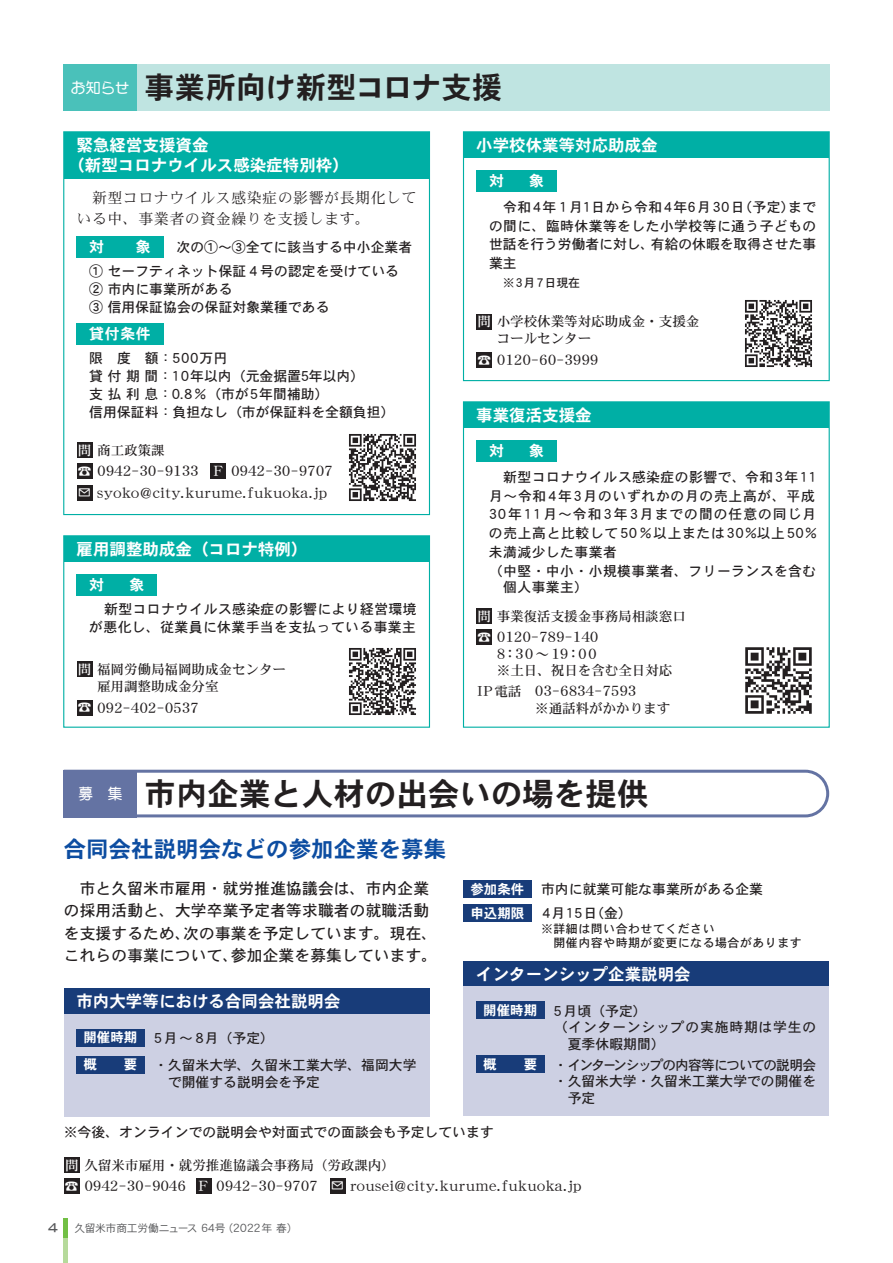
<style>
.page{position:relative;width:893px;height:1263px;background:#fff}
.page>*{position:absolute;margin:0;border:0;box-sizing:border-box;transform-origin:0 0}
.t1{font:31.5px "DFHS Gothic W7 WINP RKSJ H";color:#231f20}
.t2{font:30px "DFHS Gothic W7 WINP RKSJ H";letter-spacing:.005em;color:#231f20}
.t3{font:22.5px "DFHS Gothic W7 WINP RKSJ H";color:#0d4da1}
.t4{font:16.5px/19.5px "DFHS Gothic W7 WINP RKSJ H";color:#fff}
.t5{font:15.75px/22.5px "DFHS Gothic W5 WINP RKSJ H";letter-spacing:.01em;color:#231f20}
.t6{font:15px/21px "DFHS Mincho W3 WINP RKSJ H";letter-spacing:.03em;color:#231f20}
.t7{font:15px "DFHS Gothic W7 WINP RKSJ H";color:#fff}
.t8{font:13.8px/18px "DFHS Gothic W5 WINP RKSJ H";color:#231f20}
.t9{font:13.8px/18.8px "DFHS Gothic W5 WINP RKSJ H";letter-spacing:.04em;color:#231f20}
.t10{font:13.8px/21.3px "DFHS Mincho W5 WINP RKSJ H";letter-spacing:.05em;color:#231f20}
.t11{font:13.8px/16.5px "DFHS Mincho W5 WINP RKSJ H";color:#231f20;text-align:right}
.t12{font:13.8px/18.8px "DFHS Gothic W5 WINP RKSJ H";letter-spacing:.025em;color:#231f20;text-align:right}
.t13{font:13.8px/16.5px "DFHS Gothic W5 WINP RKSJ H";letter-spacing:.055em;color:#231f20}
.t14{font:13.8px "DFHS Gothic W5 WINP RKSJ H";letter-spacing:-.095em;color:#231f20}
.t15{font:13.5px/16.5px "DFHS Mincho W5 WINP RKSJ H";color:#231f20}
.t16{font:13.5px/27px "DFHS Gothic W7 WINP RKSJ H";color:#fff}
.t17{font:12px/13.5px "DFHS Gothic W5 WINP RKSJ H";letter-spacing:.035em;color:#231f20}
.t18{font:12px "Blair Md ITCTT Medium";color:#57585a}
.t19{font:10.8px "DFHS Gothic W3 WINP RKSJ H";letter-spacing:-.04em;color:#57585a}
.s1{color:#fff}
.s2{font-family:"Koz Go Pr 6 N";font-size:13.5px;color:#fff}
.s3{font-size:13.5px}
.s4{font-size:11.4px}
</style>
<div class="page">
<hr style="left:64px;top:1237px;width:4px;height:26px;background:#b6da9b">
<hr style="left:64px;top:1218px;width:4px;height:19px;background:#71bf44">
<svg style="left:137px;top:770px;width:692px;height:47px"></svg>
<div style="left:64px;top:770px;width:73px;height:47px;background:#6473a3"></div>
<div style="left:64px;top:1157px;width:16px;height:15px;background:#231f20"></div>
<div style="left:64px;top:1178px;width:16px;height:16px;background:#231f20"></div>
<div style="left:196px;top:1178px;width:16px;height:16px;background:#231f20"></div>
<div style="left:330px;top:1178px;width:15px;height:16px;background:#231f20"></div>
<div style="left:463px;top:961px;width:366px;height:25px;background:#183c79"></div>
<div style="left:463px;top:986px;width:366px;height:130px;background:#cdd0e3"></div>
<div style="left:476px;top:1001px;width:68px;height:17px;background:#183c79"></div>
<div style="left:476px;top:1055px;width:68px;height:17px;background:#183c79"></div>
<div style="left:64px;top:989px;width:365px;height:25px;background:#183c79"></div>
<div style="left:64px;top:1014px;width:365px;height:102px;background:#cdd0e3"></div>
<div style="left:77px;top:1029px;width:68px;height:17px;background:#183c79"></div>
<div style="left:77px;top:1057px;width:68px;height:17px;background:#183c79"></div>
<div style="left:137px;top:64px;width:692px;height:47px;background:#bfe4e1"></div>
<div style="left:64px;top:64px;width:73px;height:47px;background:#4ac1ba"></div>
<div style="left:64px;top:132px;width:365px;height:47px;background:#00afa5"></div>
<div style="left:77px;top:236px;width:87px;height:21px;background:#00afa5"></div>
<div style="left:77px;top:323px;width:87px;height:21px;background:#00afa5"></div>
<div style="left:63px;top:131px;width:367px;height:384px;border:1px solid #00afa5"></div>
<div style="left:476px;top:352px;width:16px;height:16px;background:#231f20"></div>
<div style="left:476px;top:314px;width:16px;height:16px;background:#231f20"></div>
<div style="left:463px;top:132px;width:366px;height:25px;background:#00afa5"></div>
<div style="left:476px;top:170px;width:81px;height:21px;background:#00afa5"></div>
<img style="left:745px;top:300px;width:67px;height:67px">
<div style="left:463px;top:131px;width:367px;height:250px;border:1px solid #00afa5"></div>
<div style="left:77px;top:699px;width:15px;height:16px;background:#231f20"></div>
<div style="left:77px;top:661px;width:15px;height:16px;background:#231f20"></div>
<div style="left:64px;top:536px;width:365px;height:25px;background:#00afa5"></div>
<div style="left:77px;top:574px;width:80px;height:21px;background:#00afa5"></div>
<img style="left:349px;top:648px;width:67px;height:67px">
<img style="left:349px;top:434px;width:67px;height:67px">
<div style="left:63px;top:535px;width:367px;height:193px;border:1px solid #00afa5"></div>
<div style="left:476px;top:629px;width:16px;height:16px;background:#231f20"></div>
<div style="left:476px;top:608px;width:16px;height:16px;background:#231f20"></div>
<div style="left:463px;top:402px;width:366px;height:25px;background:#00afa5"></div>
<div style="left:476px;top:440px;width:81px;height:21px;background:#00afa5"></div>
<img style="left:745px;top:647px;width:67px;height:67px">
<div style="left:463px;top:401px;width:367px;height:327px;border:1px solid #00afa5"></div>
<div style="left:463px;top:880px;width:68px;height:17px;background:#183c79"></div>
<div style="left:463px;top:904px;width:68px;height:17px;background:#183c79"></div>
<div style="left:77px;top:442px;width:15px;height:16px;background:#231f20"></div>
<div style="left:77px;top:463px;width:15px;height:16px;background:#231f20"></div>
<div style="left:210px;top:463px;width:16px;height:16px;background:#231f20"></div>
<div style="left:77px;top:485px;width:15px;height:16px;background:#231f20"></div>
<h2 class="t2" style="left:71px;top:72px;width:433px"><sup>お知らせ</sup> 事業所向け新型コロナ支援</h2>
<p class="t4" style="left:68px;top:136px;width:282px;text-indent:8px">緊急経営支援資金<br>（新型コロナウイルス感染症特別枠）</p>
<p class="t4" style="left:476px;top:135px;width:183px">小学校休業等対応助成金</p>
<p class="t7" style="left:489px;top:173px;width:16px">対</p>
<p class="t7" style="left:529px;top:173px;width:16px">象</p>
<p class="t6" style="left:77px;top:187px;width:342px">　新型コロナウイルス感染症の影響が長期化している中、事業者の資金繰りを支援します。</p>
<p class="t7" style="left:89px;top:239px;width:16px">対</p>
<p class="t7" style="left:136px;top:239px;width:16px">象</p>
<p class="t8" style="left:176px;top:238px;width:237px">次の①～③全てに該当する中小企業者</p>
<p class="t8" style="left:89px;top:262px;width:311px">① セーフティネット保証４号の認定を受けている<br>② 市内に事業所がある<br>③ 信用保証協会の保証対象業種である</p>
<p class="t7" style="left:89px;top:326px;width:63px">貸付条件</p>
<p class="t8" style="left:89px;top:349px;width:307px">限　度　額：500万円<br>貸 付 期 間：10年以内（元金据置5年以内）<br>支 払 利 息：0.8％（市が5年間補助）<br>信用保証料：負担なし（市が保証料を全額負担）</p>
<p class="t15" style="left:78px;top:442px;width:88px"><span class="s1">問</span>商工政策課</p>
<p class="t10" style="left:78px;top:461px;width:256px"><span class="s2">☎</span> 0942－30－9133 <span class="s1">Ｆ</span> 0942－30－9707 <span class="s1">✉</span> syoko@city.kurume.fukuoka.jp</p>
<p class="t4" style="left:77px;top:539px;width:232px">雇用調整助成金（コロナ特例）</p>
<p class="t7" style="left:89px;top:577px;width:16px">対</p>
<p class="t7" style="left:130px;top:577px;width:16px">象</p>
<p class="t12" style="left:89px;top:599px;width:329px">新型コロナウイルス感染症の影響により経営環境が悪化し、従業員に休業手当を支払っている事業主</p>
<p class="t15" style="left:97px;top:661px;width:190px;text-indent:-19px"><span class="s1">問</span>福岡労働局福岡助成金センター雇用調整助成金分室</p>
<p class="t11" style="left:78px;top:699px;width:123px"><span class="s2">☎</span> 092－402－0537</p>
<p class="t8" style="left:489px;top:197px;width:329px;line-height:18.8px;text-align:justify">　令和4年 1月1日から令和4年6月30日（予定）までの間に、臨時休業等をした小学校等に通う子どもの世話を行う労働者に対し、有給の休暇を取得させた事業主</p>
<p class="t17" style="left:503px;top:276px;width:79px">※3月7日現在</p>
<p class="t15" style="left:497px;top:313px;width:204px;text-indent:-19px"><span class="s1">問</span>小学校休業等対応助成金・支援金コールセンター</p>
<p class="t11" style="left:477px;top:352px;width:123px"><span class="s2">☎</span> 0120－60－3999</p>
<p class="t4" style="left:476px;top:405px;width:117px">事業復活支援金</p>
<p class="t7" style="left:489px;top:443px;width:16px">対</p>
<p class="t7" style="left:529px;top:443px;width:16px">象</p>
<p class="t9" style="left:489px;top:467px;width:329px">　新型コロナウイルス感染症の影響で、令和3年11月～令和4年3月のいずれかの月の売上高が、平成<br>30年11月～令和3年3月までの間の任意の同じ月の売上高と比較して50％以上または30%以上50%未満減少した事業者<br>（中堅・中小・小規模事業者、フリーランスを含む</p>
<p class="t8" style="left:489px;top:578px;width:92px">　個人事業主)</p>
<p class="t15" style="left:477px;top:608px;width:210px"><span class="s1">問</span>事業復活支援金事務局相談窓口</p>
<p class="t11" style="left:477px;top:629px;width:123px"><span class="s2">☎</span> 0120－789－140<br>8：30～19：00</p>
<p class="t15" style="left:497px;top:662px;width:177px">※土日、祝日を含む全日対応</p>
<p class="t11" style="left:477px;top:683px;width:161px"><span class="s3">IP電話　</span>03－6834－7593</p>
<p class="t15" style="left:497px;top:699px;width:175px">　　 ※通話料がかかります</p>
<h1 class="t1" style="left:79px;top:778px;width:571px"><sup>募　集</sup> 市内企業と人材の出会いの場を提供</h1>
<h3 class="t3" style="left:64px;top:838px;width:384px">合同会社説明会などの参加企業を募集</h3>
<p class="t5" style="left:64px;top:877px;width:375px">　市と久留米市雇用・就労推進協議会は、市内企業の採用活動と、大学卒業予定者等求職者の就職活動を支援するため、次の事業を予定しています。現在、これらの事業について、参加企業を募集しています。</p>
<p class="t4" style="left:76px;top:992px;width:265px">市内大学等における合同会社説明会</p>
<p class="t8" style="left:154px;top:1025px;width:264px;line-height:27px">5月～ 8月（予定）<br>・久留米大学、久留米工業大学、福岡大学</p>
<p class="t8" style="left:168px;top:1073px;width:153px">で開催する説明会を予定</p>
<p class="t16" style="left:83px;top:1024px;width:55px">開催時期概　　要</p>
<p class="t16" style="left:470px;top:877px;width:55px;line-height:24px">参加条件申込期限</p>
<p class="t8" style="left:541px;top:877px;width:223px;line-height:24px">市内に就業可能な事業所がある企業<br>4月15日（金）</p>
<p class="t17" style="left:541px;top:922px;width:262px">※詳細は問い合わせてください<br>　開催内容や時期が変更になる場合があります</p>
<p class="t4" style="left:476px;top:964px;width:216px">インターンシップ企業説明会</p>
<p class="t13" style="left:554px;top:1002px;width:264px">5月頃（予定）<br>（インターンシップの実施時期は学生の　夏季休暇期間）</p>
<p class="t14" style="left:554px;top:1058px;width:264px">・インターンシップの内容等についての説明会</p>
<p class="t8" style="left:554px;top:1072px;width:264px">・久留米大学・久留米工業大学での開催を</p>
<p class="t8" style="left:568px;top:1088px;width:29px">予定</p>
<p class="t16" style="left:483px;top:996px;width:55px">開催時期</p>
<p class="t16" style="left:483px;top:1050px;width:55px">概　　要</p>
<p class="t8" style="left:64px;top:1123px;width:432px">※今後、オンラインでの説明会や対面式での面談会も予定しています</p>
<p class="t15" style="left:65px;top:1156px;width:331px"><span class="s1">問</span>久留米市雇用・就労推進協議会事務局（労政課内）</p>
<p class="t10" style="left:65px;top:1175px;width:518px"><span class="s2">☎</span> 0942－30－9046 <span class="s1">Ｆ</span> 0942－30－9707 <span class="s1">✉</span> rousei@city.kurume.fukuoka.jp</p>
<p class="t18" style="left:48px;top:1221px;width:11px">4</p>
<p class="t19" style="left:74px;top:1222px;width:225px">久留米市商工労働ニュース <span class="s4">64</span>号（<span class="s4">2022</span>年春）</p>
</div>
